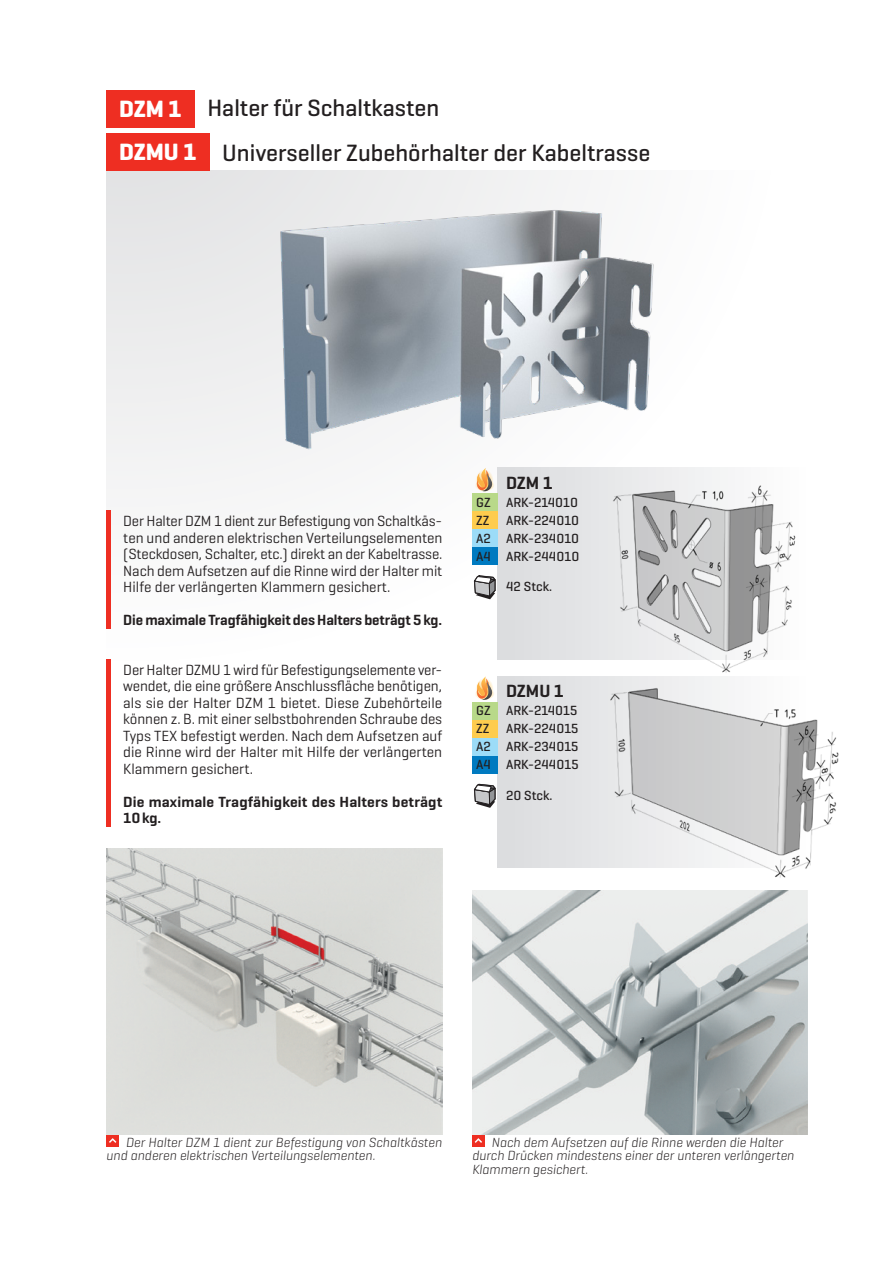
<style>
.page{position:relative;width:893px;height:1263px;background:#fff}
.page>*{position:absolute;margin:0;border:0;box-sizing:border-box;transform-origin:0 0}
.KatPrv-Part-Pojmenov{font:500 24px "Geogrotesque Cyr";color:#231f20}
.KatPrv-Part-Jmeno{font:700 24px "Geogrotesque";color:#fff}
.tab-code-nazev{font:600 18px "Geogrotesque";color:#231f20}
.Katalog-plain{font:15px/16.5px "Geogrotesque";color:#231f20;text-align:justify}
.Katalog-plain-2{font:600 15px/16.5px "Geogrotesque";letter-spacing:-.005em;color:#231f20}
.KatPrv-Obr-Popiska{font:italic 300 13.5px/13.5px "Geogrotesque";color:#231f20}
.tab-code-plain{font:500 13.5px "Geogrotesque Cyr";color:#231f20}
</style>
<div class="page">
<div style="left:106px;top:90px;width:89px;height:37px;background:#ee2e22"></div>
<svg style="left:106px;top:171px;width:466px;height:489px"></svg>
<div style="left:106px;top:511px;width:5px;height:85px;background:#ee2e22"></div>
<div style="left:106px;top:593px;width:5px;height:19px;background:#ee2e22"></div>
<div style="left:106px;top:610px;width:5px;height:19px;background:#ee2e22"></div>
<img style="left:205px;top:180px;width:449px;height:284px">
<div style="left:106px;top:1134px;width:13px;height:13px;background:#ee2e22"></div>
<svg style="left:109px;top:1138px;width:8px;height:5px"></svg>
<div style="left:93px;top:837px;width:363px;height:297px;background:#fff;opacity:.4"></div>
<div style="left:472px;top:1134px;width:13px;height:13px;background:#ee2e22"></div>
<svg style="left:474px;top:1138px;width:8px;height:5px"></svg>
<div style="left:459px;top:879px;width:363px;height:255px;background:#fff;opacity:.4"></div>
<div style="left:497px;top:467px;width:311px;height:192px;background:#dedfe1"></div>
<img style="left:553px;top:471px;width:255px;height:202px">
<div style="left:472px;top:493px;width:25px;height:18px;background:#b8d989"></div>
<div style="left:472px;top:511px;width:25px;height:18px;background:#fecc4e"></div>
<div style="left:472px;top:529px;width:25px;height:18px;background:#9cdcf8"></div>
<div style="left:472px;top:547px;width:25px;height:18px;background:#007ac0"></div>
<svg style="left:474px;top:468px;width:20px;height:24px"></svg>
<svg style="left:473px;top:575px;width:23px;height:24px"></svg>
<div style="left:497px;top:676px;width:311px;height:191px;background:#dedfe1"></div>
<img style="left:554px;top:676px;width:285px;height:214px">
<div style="left:472px;top:701px;width:25px;height:18px;background:#b8d989"></div>
<div style="left:472px;top:719px;width:25px;height:18px;background:#fecc4e"></div>
<div style="left:472px;top:737px;width:25px;height:18px;background:#9cdcf8"></div>
<div style="left:472px;top:755px;width:25px;height:18px;background:#007ac0"></div>
<svg style="left:475px;top:676px;width:19px;height:24px"></svg>
<svg style="left:474px;top:784px;width:22px;height:24px"></svg>
<div style="left:106px;top:133px;width:104px;height:38px;background:#ee2e22"></div>
<div style="left:106px;top:659px;width:5px;height:119px;background:#ee2e22"></div>
<div style="left:106px;top:775px;width:5px;height:19px;background:#ee2e22"></div>
<div style="left:106px;top:791px;width:5px;height:36px;background:#ee2e22"></div>
<p class="KatPrv-Part-Jmeno" style="left:119px;top:94px;width:64px">DZM 1</p>
<p class="KatPrv-Part-Pojmenov" style="left:207px;top:93px;width:234px">Halter für Schaltkasten</p>
<p class="KatPrv-Part-Jmeno" style="left:119px;top:137px;width:79px">DZMU 1</p>
<p class="KatPrv-Part-Pojmenov" style="left:222px;top:137px;width:430px">Universeller Zubehörhalter der Kabeltrasse</p>
<p class="Katalog-plain" style="left:123px;top:512px;width:321px">Der Halter DZM 1 dient zur Befestigung von Schaltkäs&shy;ten und anderen elektrischen Verteilungselementen (Steckdosen, Schalter, etc.) direkt an der Kabeltrasse.<br>Nach dem Aufsetzen auf die Rinne wird der Halter mit Hilfe der verlängerten Klammern gesichert.</p>
<p class="Katalog-plain-2" style="left:123px;top:612px;width:320px">Die maximale Tragfähigkeit des Halters beträgt 5 kg.</p>
<p class="Katalog-plain" style="left:123px;top:661px;width:320px">Der Halter DZMU 1 wird für Befestigungselemente ver&shy;wendet, die eine größere Anschlussfläche benötigen, als sie der Halter DZM 1 bietet. Diese Zubehörteile können z. B. mit einer selbstbohrenden Schraube des Typs TEX befestigt werden. Nach dem Aufsetzen auf die Rinne wird der Halter mit Hilfe der verlängerten Klammern gesichert.</p>
<p class="Katalog-plain-2" style="left:123px;top:793px;width:321px">Die maximale Tragfähigkeit des Halters beträgt<br>10kg.</p>
<p class="tab-code-nazev" style="left:506px;top:471px;width:48px">DZM 1</p>
<p class="tab-code-plain" style="left:476px;top:494px;width:16px">GZ</p>
<p class="tab-code-plain" style="left:506px;top:494px;width:74px">ARK-214010</p>
<p class="tab-code-plain" style="left:476px;top:512px;width:15px">ZZ</p>
<p class="tab-code-plain" style="left:506px;top:512px;width:75px">ARK-224010</p>
<p class="tab-code-plain" style="left:476px;top:530px;width:16px">A2</p>
<p class="tab-code-plain" style="left:506px;top:530px;width:75px">ARK-234010</p>
<p class="tab-code-plain" style="left:476px;top:548px;width:16px">A4</p>
<p class="tab-code-plain" style="left:506px;top:548px;width:75px">ARK-244010</p>
<p class="tab-code-plain" style="left:506px;top:578px;width:48px">42 Stck.</p>
<p class="tab-code-nazev" style="left:506px;top:680px;width:60px">DZMU 1</p>
<p class="tab-code-plain" style="left:476px;top:702px;width:16px">GZ</p>
<p class="tab-code-plain" style="left:506px;top:702px;width:73px">ARK-214015</p>
<p class="tab-code-plain" style="left:476px;top:720px;width:15px">ZZ</p>
<p class="tab-code-plain" style="left:506px;top:720px;width:74px">ARK-224015</p>
<p class="tab-code-plain" style="left:476px;top:738px;width:16px">A2</p>
<p class="tab-code-plain" style="left:506px;top:738px;width:74px">ARK-234015</p>
<p class="tab-code-plain" style="left:476px;top:756px;width:16px">A4</p>
<p class="tab-code-plain" style="left:506px;top:756px;width:74px">ARK-244015</p>
<p class="tab-code-plain" style="left:506px;top:787px;width:48px">20 Stck.</p>
<p class="KatPrv-Obr-Popiska" style="left:106px;top:1135px;width:337px;text-indent:20px">Der Halter DZM 1 dient zur Befestigung von Schaltkästen und anderen elektrischen Verteilungselementen.</p>
<p class="KatPrv-Obr-Popiska" style="left:472px;top:1135px;width:324px;text-indent:20px">Nach dem Aufsetzen auf die Rinne werden die Halter durch Drücken mindestens einer der unteren verlängerten<br>Klammern gesichert.</p>
</div>
